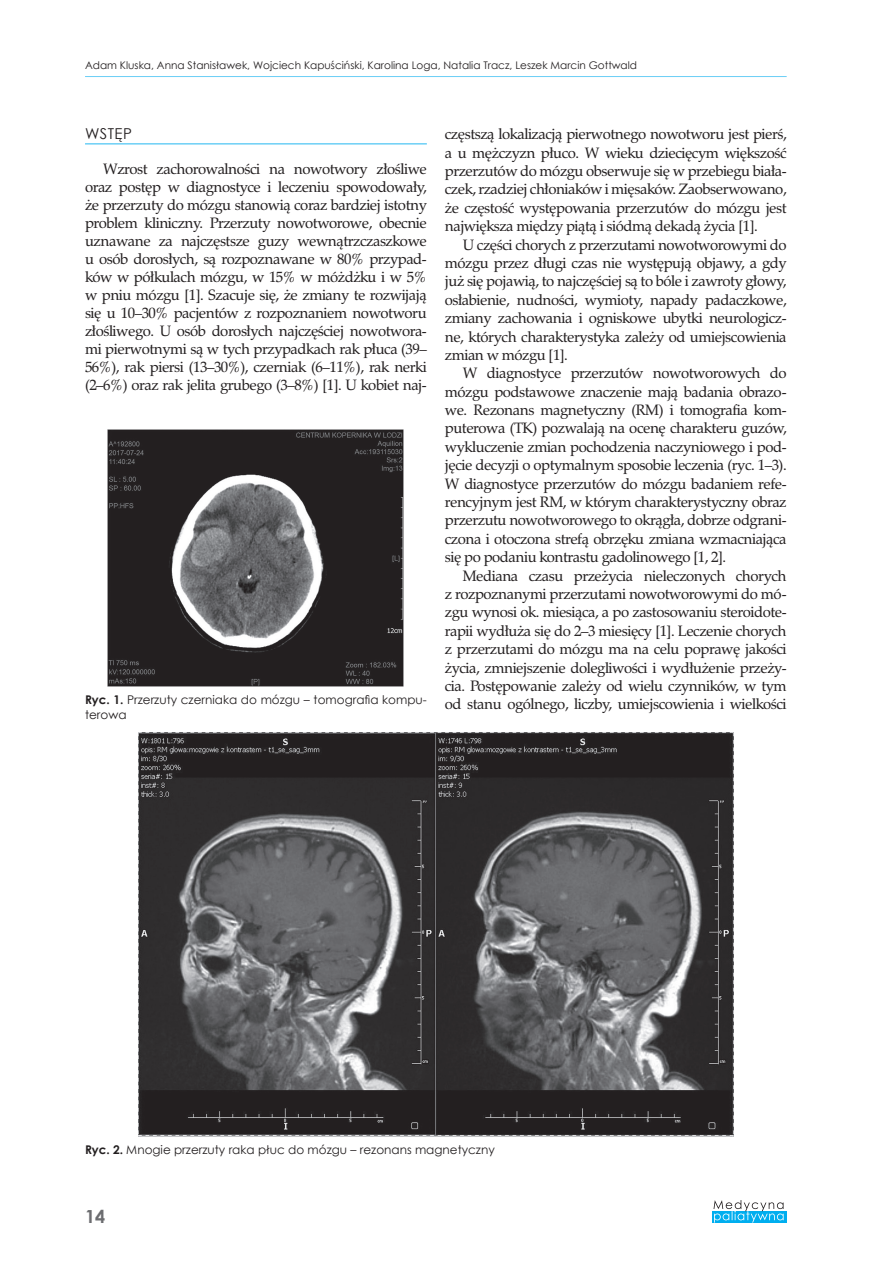
<style>
.page{position:relative;width:893px;height:1263px;background:#fff}
.page>*{position:absolute;margin:0;border:0;box-sizing:border-box;transform-origin:0 0}
.t1{font:700 18px "Century Gothic";color:#6c6d70}
.t2{font:15px/18.5px "Zapf Calligr PL";letter-spacing:-.03em;color:#231f20;text-align:justify}
.t3{font:15px "Century Gothic";letter-spacing:.03em;color:#231f20}
.t4{font:12px/15px "Century Gothic";color:#231f20}
.t5{font:10.5px "Century Gothic";color:#231f20}
.s1{font-weight:700}
</style>
<div class="page">
<hr style="left:85px;top:76px;width:702px;height:1px;background:#6bcff6">
<div style="left:712px;top:1211px;width:75px;height:11px;background:#00aeef"></div>
<svg style="left:713px;top:1200px;width:71px;height:22px"></svg>
<hr style="left:85px;top:143px;width:342px;height:2px;background:#6bcff6">
<img style="left:108px;top:430px;width:296px;height:256px">
<img style="left:138px;top:733px;width:596px;height:403px">
<p class="t5" style="left:85px;top:58px;width:554px">Adam Kluska, Anna Stanisławek, Wojciech Kapuściński, Karolina Loga, Natalia Tracz, Leszek Marcin Gottwald</p>
<p class="t3" style="left:85px;top:123px;width:48px">WSTĘP</p>
<p class="t2" style="left:85px;top:160px;width:343px;line-height:18px;text-indent:18px">Wzrost zachorowalności na nowotwory złośliwe oraz postęp w diagnostyce i leczeniu spowodowały, że przerzuty do mózgu stanowią coraz bardziej istotny problem kliniczny. Przerzuty nowotworowe, obecnie uznawane za najczęstsze guzy wewnątrzczaszkowe u osób dorosłych, są rozpoznawane w 80% przypad&shy;ków w półkulach mózgu, w 15% w móżdżku i w 5% w pniu mózgu [1]. Szacuje się, że zmiany te rozwijają się u 10–30% pacjentów z rozpoznaniem nowotworu złośliwego. U osób dorosłych najczęściej nowotwora&shy;mi pierwotnymi są w tych przypadkach rak płuca (39– 56%), rak piersi (13–30%), czerniak (6–11%), rak nerki (2–6%) oraz rak jelita grubego (3–8%) [1]. U kobiet naj-</p>
<p class="t4" style="left:85px;top:692px;width:343px"><span class="s1">Ryc. 1.</span> Przerzuty czerniaka do mózgu – tomografia kompu&shy;terowa</p>
<p class="t2" style="left:445px;top:125px;width:343px">częstszą lokalizacją pierwotnego nowotworu jest pierś, a u mężczyzn płuco. W wieku dziecięcym większość przerzutów do mózgu obserwuje się w przebiegu biała&shy;czek, rzadziej chłoniaków i mięsaków. Zaobserwowano, że częstość występowania przerzutów do mózgu jest największa między piątą i siódmą dekadą życia [1].</p>
<p class="t2" style="left:445px;top:235px;width:343px;text-indent:18px">U części chorych z przerzutami nowotworowymi do mózgu przez długi czas nie występują objawy, a gdy już się pojawią, to najczęściej są to bóle i zawroty głowy, osłabienie, nudności, wymioty, napady padaczkowe, zmiany zachowania i ogniskowe ubytki neurologicz&shy;ne, których charakterystyka zależy od umiejscowienia zmian w mózgu [1].</p>
<p class="t2" style="left:445px;top:364px;width:343px;text-indent:18px">W diagnostyce przerzutów nowotworowych do mózgu podstawowe znaczenie mają badania obrazo&shy;we. Rezonans magnetyczny (RM) i tomografia kom&shy;puterowa (TK) pozwalają na ocenę charakteru guzów, wykluczenie zmian pochodzenia naczyniowego i pod&shy;jęcie decyzji o optymalnym sposobie leczenia (ryc. 1–3).<br>W diagnostyce przerzutów do mózgu badaniem refe&shy;rencyjnym jest RM, w którym charakterystyczny obraz przerzutu nowotworowego to okrągła, dobrze odgrani&shy;czona i otoczona strefą obrzęku zmiana wzmacniająca się po podaniu kontrastu gadolinowego [1, 2].</p>
<p class="t2" style="left:445px;top:566px;width:343px;text-indent:18px">Mediana czasu przeżycia nieleczonych chorych z rozpoznanymi przerzutami nowotworowymi do mó&shy;zgu wynosi ok. miesiąca, a po zastosowaniu steroidote&shy;rapii wydłuża się do 2–3 miesięcy [1]. Leczenie chorych z przerzutami do mózgu ma na celu poprawę jakości życia, zmniejszenie dolegliwości i wydłużenie przeży&shy;cia. Postępowanie zależy od wielu czynników, w tym od stanu ogólnego, liczby, umiejscowienia i wielkości</p>
<p class="t4" style="left:85px;top:1142px;width:411px"><span class="s1">Ryc. 2.</span> Mnogie przerzuty raka płuc do mózgu – rezonans magnetyczny</p>
<p class="t1" style="left:85px;top:1202px;width:22px">14</p>
</div>
